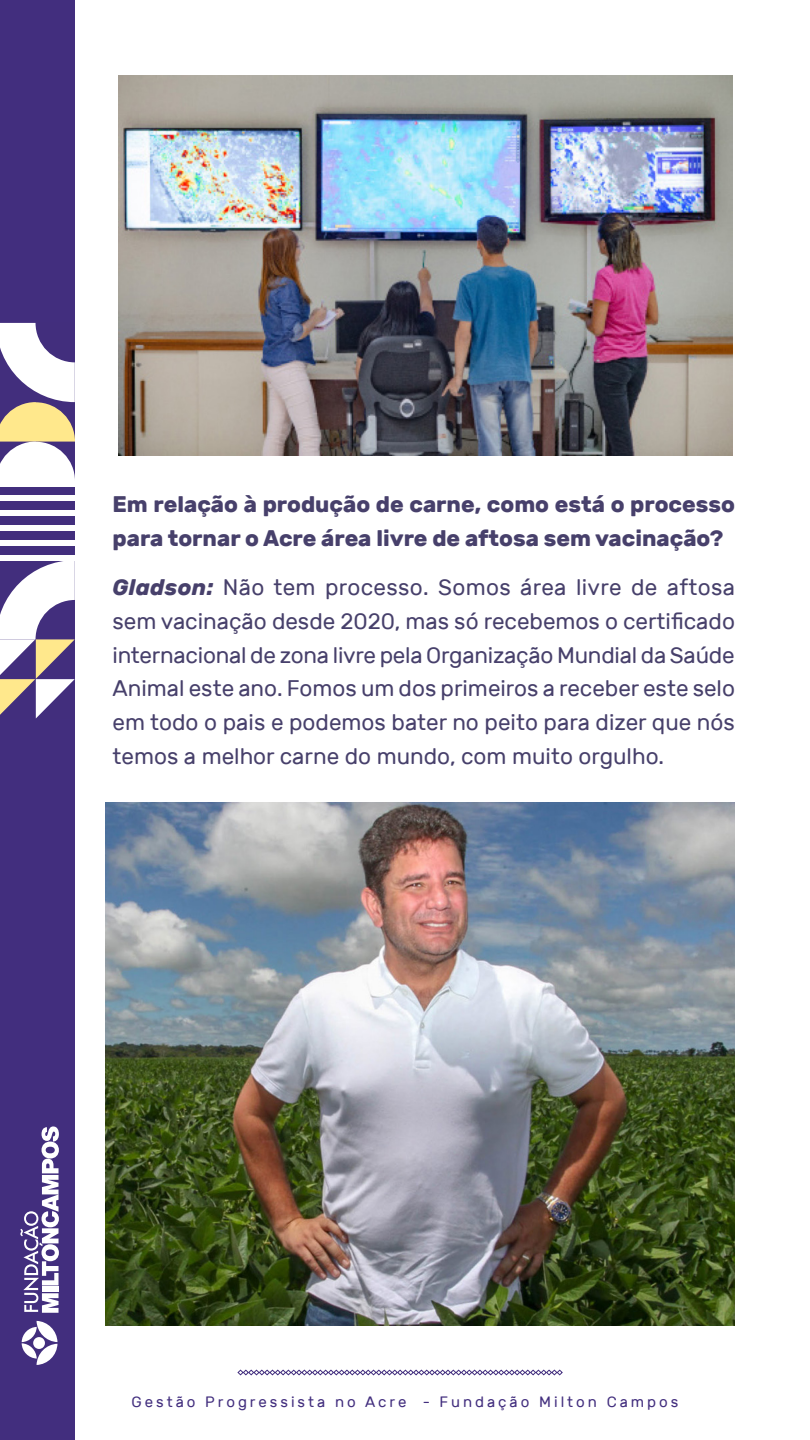
<style>
.page{position:relative;width:810px;height:1440px;background:#fff}
.page>*{position:absolute;margin:0;border:0;box-sizing:border-box;transform-origin:0 0}
.t1{font:22.5px/33.8px "Rubik";color:#47406b;text-align:justify}
.t2{font:700 22.5px/33.8px "Rubik";color:#47406b}
.t3{font:15px "Rubik";letter-spacing:.2em;color:#422e7e}
.s1{font-weight:700;font-style:italic}
</style>
<div class="page">
<svg style="left:237px;top:1370px;width:326px;height:5px"></svg>
<div style="left:0;top:0;width:74px;height:1440px;background:#422e7e"></div>
<svg style="left:22px;top:1321px;width:35px;height:44px"></svg>
<svg style="left:20px;top:1126px;width:39px;height:187px"></svg>
<svg style="left:0;top:323px;width:75px;height:158px"></svg>
<div style="left:0;top:481px;width:75px;height:5px;background:#fff"></div>
<div style="left:0;top:496px;width:75px;height:5px;background:#fff"></div>
<div style="left:0;top:511px;width:75px;height:5px;background:#fff"></div>
<div style="left:0;top:525px;width:75px;height:6px;background:#fff"></div>
<div style="left:0;top:540px;width:75px;height:5px;background:#fff"></div>
<div style="left:0;top:555px;width:75px;height:5px;background:#fff"></div>
<svg style="left:0;top:560px;width:75px;height:158px"></svg>
<img style="left:118px;top:75px;width:614px;height:380px">
<img style="left:105px;top:802px;width:630px;height:523px">
<p class="t2" style="left:112px;top:488px;width:624px">Em relação à produção de carne, como está o processo para tornar o Acre área livre de aftosa sem vacinação?</p>
<p class="t1" style="left:112px;top:571px;width:624px"><span class="s1">Gladson:</span> Não tem processo. Somos área livre de aftosa sem vacinação desde 2020, mas só recebemos o certificado internacional de zona livre pela Organização Mundial da Saúde Animal este ano. Fomos um dos primeiros a receber este selo em todo o pais e podemos bater no peito para dizer que nós temos a melhor carne do mundo, com muito orgulho.</p>
<p class="t3" style="left:132px;top:1394px;width:548px">Gestão Progressista no Acre - Fundação Milton Campos</p>
</div>
